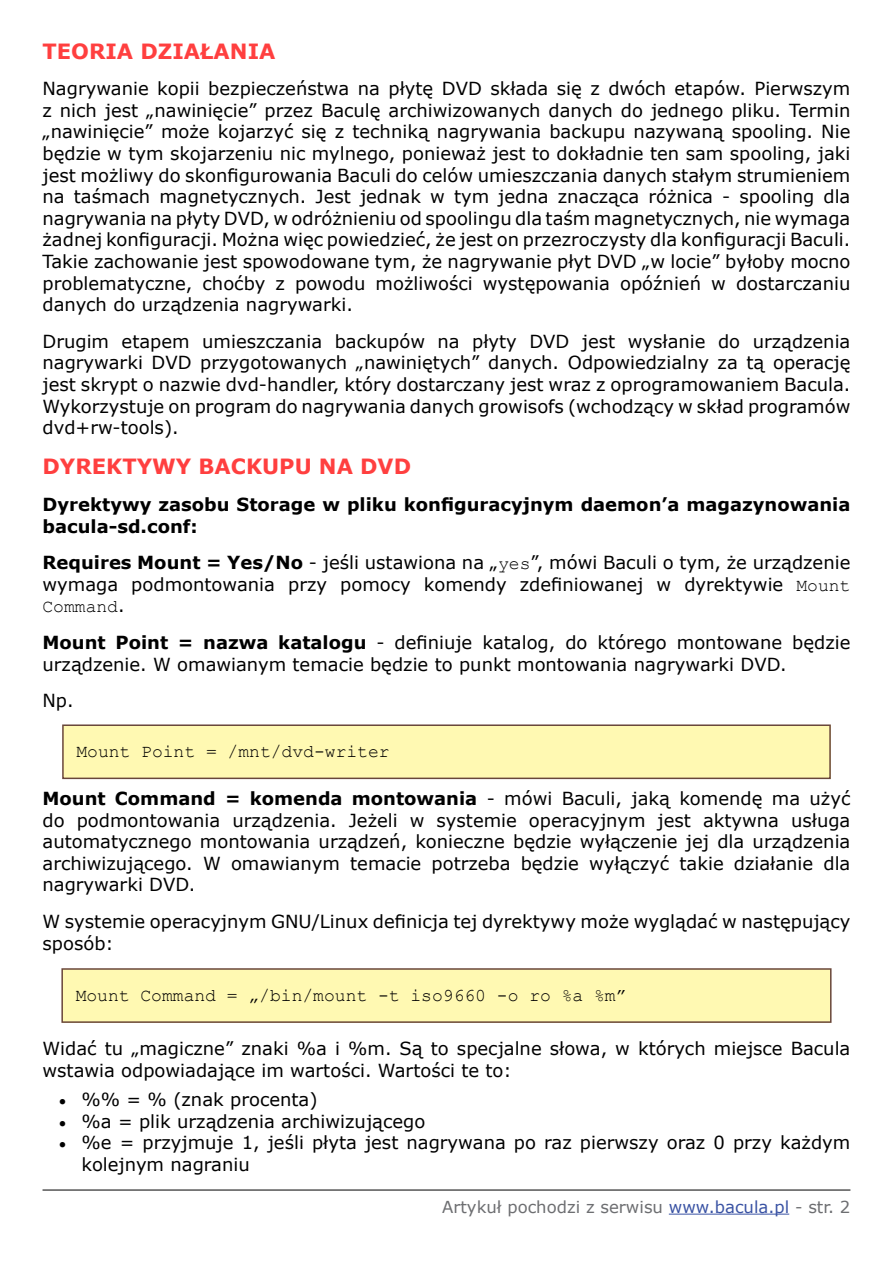
<style>
.page{position:relative;width:893px;height:1263px;background:#fff}
.page>*{position:absolute;margin:0;border:0;box-sizing:border-box;transform-origin:0 0}
.t1{font:700 21px "Verdana";color:#ff3f3f}
.t2{font:18px/21.6px "Verdana";color:#000}
.t3{font:700 18px/21.6px "Verdana";color:#000}
.t4{font:18px "Courier New";color:#000}
.t5{font:16.5px "Verdana";color:#6d6e71}
.s1{font-weight:700}
.s2{font-family:"Courier New"}
.s3{font-family:"Verdana"}
.s4{color:#3a53a4}
</style>
<div class="page">
<hr style="left:43px;top:1190px;width:807px;height:1px;background:#000">
<hr style="left:669px;top:1213px;width:120px;height:1px;background:#3a53a4">
<div style="left:63px;top:725px;width:767px;height:53px;background:#fff9b2"></div>
<div style="left:62px;top:724px;width:769px;height:55px;border:2px solid #69463a"></div>
<div style="left:62px;top:969px;width:769px;height:53px;background:#fff9b2"></div>
<div style="left:61px;top:968px;width:770px;height:55px;border:2px solid #69463a"></div>
<p class="t1" style="left:43px;top:38px;width:234px">TEORIA DZIAŁANIA</p>
<p class="t2" style="left:43px;top:77px;width:809px;text-align:justify">Nagrywanie kopii bezpieczeństwa na płytę DVD składa się z dwóch etapów. Pierwszym z nich jest „nawinięcie” przez Baculę archiwizowanych danych do jednego pliku. Termin „nawinięcie” może kojarzyć się z techniką nagrywania backupu nazywaną spooling. Nie będzie w tym skojarzeniu nic mylnego, ponieważ jest to dokładnie ten sam spooling, jaki jest możliwy do skonfigurowania Baculi do celów umieszczania danych stałym strumieniem na taśmach magnetycznych. Jest jednak w tym jedna znacząca różnica - spooling dla nagrywania na płyty DVD, w odróżnieniu od spoolingu dla taśm magnetycznych, nie wymaga żadnej konfiguracji. Można więc powiedzieć, że jest on przezroczysty dla konfiguracji Baculi.<br>Takie zachowanie jest spowodowane tym, że nagrywanie płyt DVD „w locie” byłoby mocno problematyczne, choćby z powodu możliwości występowania opóźnień w dostarczaniu danych do urządzenia nagrywarki.</p>
<p class="t2" style="left:43px;top:330px;width:809px;text-align:justify">Drugim etapem umieszczania backupów na płyty DVD jest wysłanie do urządzenia nagrywarki DVD przygotowanych „nawiniętych” danych. Odpowiedzialny za tą operację jest skrypt o nazwie dvd-handler, który dostarczany jest wraz z oprogramowaniem Bacula.<br>Wykorzystuje on program do nagrywania danych growisofs (wchodzący w skład programów dvd+rw-tools).</p>
<p class="t1" style="left:43px;top:453px;width:370px">DYREKTYWY BACKUPU NA DVD</p>
<p class="t3" style="left:43px;top:493px;width:809px">Dyrektywy zasobu Storage w pliku konfiguracyjnym daemon’a magazynowania bacula-sd.conf:</p>
<p class="t2" style="left:43px;top:551px;width:809px"><span class="s1">Requires Mount = Yes/No</span> - jeśli ustawiona na „<span class="s2">yes</span>”, mówi Baculi o tym, że urządzenie wymaga podmontowania przy pomocy komendy zdefiniowanej w dyrektywie <span class="s2">Mount</span></p>
<p class="t4" style="left:43px;top:596px;width:84px">Command<span class="s3">.</span></p>
<p class="t2" style="left:43px;top:631px;width:809px"><span class="s1">Mount Point = nazwa katalogu</span> - definiuje katalog, do którego montowane będzie urządzenie. W omawianym temacie będzie to punkt montowania nagrywarki DVD.</p>
<p class="t2" style="left:43px;top:689px;width:33px">Np.</p>
<p class="t4" style="left:76px;top:740px;width:315px">Mount Point = /mnt/dvd-writer</p>
<p class="t2" style="left:43px;top:787px;width:809px;text-align:justify"><span class="s1">Mount Command = komenda montowania</span> - mówi Baculi, jaką komendę ma użyć do podmontowania urządzenia. Jeżeli w systemie operacyjnym jest aktywna usługa automatycznego montowania urządzeń, konieczne będzie wyłączenie jej dla urządzenia archiwizującego. W omawianym temacie potrzeba będzie wyłączyć takie działanie dla nagrywarki DVD.</p>
<p class="t2" style="left:43px;top:910px;width:809px">W systemie operacyjnym GNU/Linux definicja tej dyrektywy może wyglądać w następujący sposób:</p>
<p class="t4" style="left:76px;top:984px;width:552px">Mount Command = „/bin/mount -t iso9660 -o ro %a %m”</p>
<p class="t2" style="left:43px;top:1037px;width:809px">Widać tu „magiczne” znaki %a i %m. Są to specjalne słowa, w których miejsce Bacula wstawia odpowiadające im wartości. Wartości te to:</p>
<p class="t2" style="left:59px;top:1088px;width:260px">• %% = % (znak procenta)</p>
<p class="t2" style="left:59px;top:1110px;width:368px">• %a = plik urządzenia archiwizującego</p>
<p class="t2" style="left:82px;top:1131px;width:770px;text-indent:-22px">• %e = przyjmuje 1, jeśli płyta jest nagrywana po raz pierwszy oraz 0 przy każdym kolejnym nagraniu</p>
<p class="t5" style="left:442px;top:1196px;width:410px">Artykuł pochodzi z serwisu <span class="s4">www.bacula.pl</span> - str. 2</p>
</div>
